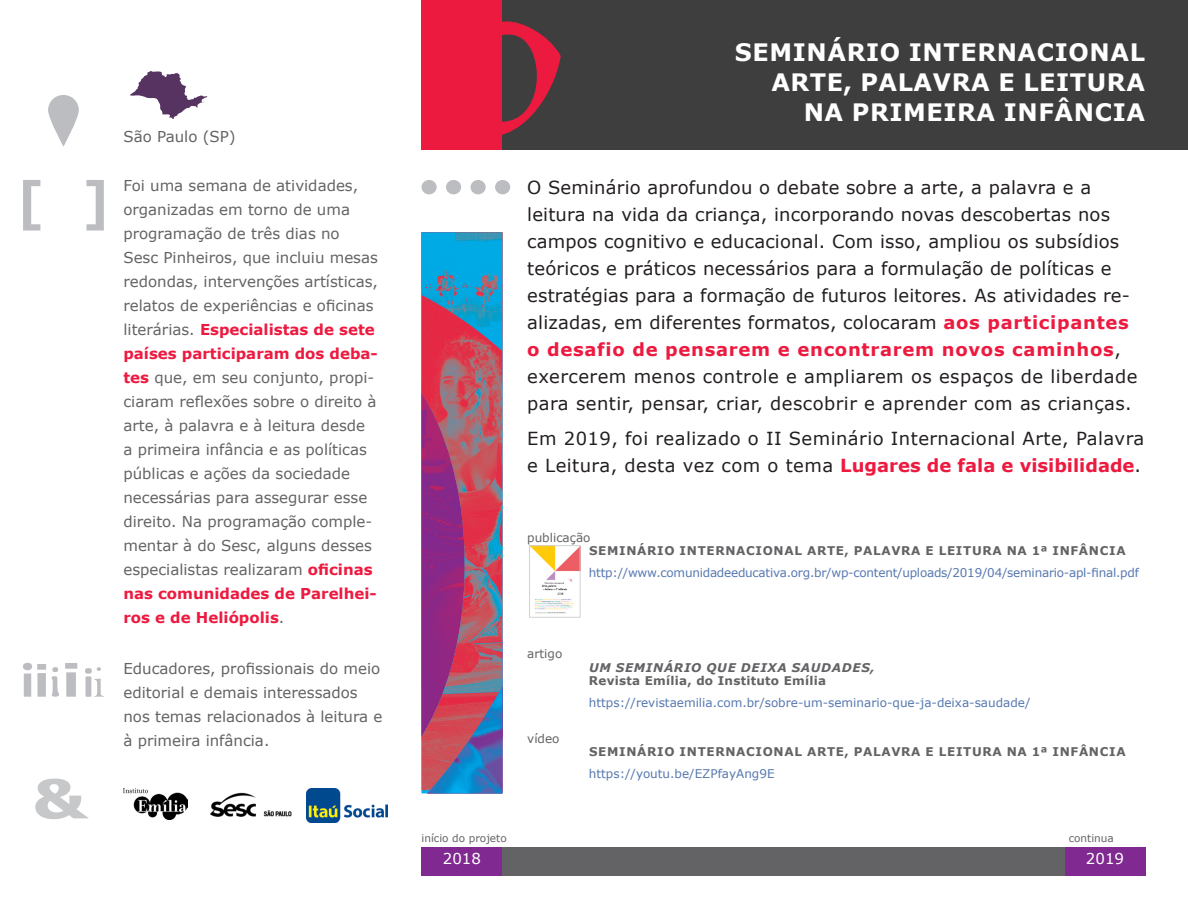
<style>
.page{position:relative;width:1188px;height:918px;background:#fff}
.page>*{position:absolute;margin:0;border:0;box-sizing:border-box;transform-origin:0 0}
.projetos_titulo_fina{font:700 24px/30px "Verdana";letter-spacing:.025em;color:#fff;text-align:right}
.texto_principal{font:18px/27px "Verdana";letter-spacing:.01em;color:#231f20}
.texto_medio{font:15px/24px "Verdana";color:#636366}
.t1{font:15px "Verdana";color:#fff}
.pub_título{font:700 12px "Verdana";letter-spacing:.055em;color:#636366}
.pub_link{font:12px "Verdana";color:#5678b0}
.pub_link-2{font:12px "Verdana";letter-spacing:-.02em;color:#5678b0}
.pub_título-2{font:700 12px/13.5px "Verdana";letter-spacing:.02em;color:#636366}
.pub_autor_ano_parc{font:12px "Verdana";color:#636366}
.t2{font:10.5px "Verdana";color:#636366}
.s1{font-weight:700;color:#ed1a40}
.s2{font-style:italic}
</style>
<div class="page">
<div style="left:460px;top:847px;width:645px;height:28px;background:#636366"></div>
<div style="left:422px;top:0;width:766px;height:149px;background:#3e3e3f"></div>
<div style="left:422px;top:0;width:80px;height:149px;background:#ed1a40"></div>
<svg style="left:48px;top:95px;width:31px;height:52px"></svg>
<svg style="left:23px;top:180px;width:81px;height:51px"></svg>
<svg style="left:23px;top:663px;width:81px;height:34px"></svg>
<div style="left:446px;top:180px;width:15px;height:14px;background:#bcbdc0;border-radius:50%"></div>
<div style="left:471px;top:180px;width:15px;height:14px;background:#bcbdc0;border-radius:50%"></div>
<div style="left:495px;top:180px;width:15px;height:14px;background:#bcbdc0;border-radius:50%"></div>
<div style="left:422px;top:180px;width:15px;height:14px;background:#bcbdc0;border-radius:50%"></div>
<svg style="left:422px;top:232px;width:80px;height:561px;background:#8b5883"></svg>
<div style="left:422px;top:847px;width:80px;height:28px;background:#802990"></div>
<div style="left:1065px;top:847px;width:80px;height:28px;background:#802990"></div>
<img style="left:307px;top:788px;width:80px;height:34px">
<img style="left:123px;top:788px;width:65px;height:31px">
<img style="left:210px;top:792px;width:82px;height:25px">
<svg style="left:35px;top:779px;width:53px;height:40px"></svg>
<svg style="left:130px;top:71px;width:77px;height:48px"></svg>
<img style="left:531px;top:547px;width:47px;height:67px">
<div style="left:529px;top:545px;width:51px;height:73px;border:1px solid #d1d2d4"></div>
<svg style="left:502px;top:21px;width:59px;height:114px"></svg>
<p class="texto_medio" style="left:123px;top:125px;width:114px">São Paulo (SP)</p>
<p class="texto_medio" style="left:123px;top:174px;width:256px">Foi uma semana de atividades, organizadas em torno de uma programação de três dias no<br>Sesc Pinheiros, que incluiu mesas redondas, intervenções artísticas, relatos de experiências e oficinas literárias. <span class="s1">Especialistas de sete países participaram dos deba&shy;tes</span> que, em seu conjunto, propi&shy;ciaram reflexões sobre o direito à arte, à palavra e à leitura desde a primeira infância e as políticas públicas e ações da sociedade necessárias para assegurar esse direito. Na programação comple&shy;mentar à do Sesc, alguns desses especialistas realizaram <span class="s1">oficinas nas comunidades de Parelhei&shy;ros e de Heliópolis</span>.</p>
<p class="texto_medio" style="left:123px;top:657px;width:260px">Educadores, profissionais do meio editorial e demais interessados nos temas relacionados à leitura e à primeira infância.</p>
<p class="projetos_titulo_fina" style="left:735px;top:37px;width:412px">SEMINÁRIO INTERNACIONAL<br>ARTE, PALAVRA E LEITURA<br>NA PRIMEIRA INFÂNCIA</p>
<p class="texto_principal" style="left:527px;top:173px;width:612px">O Seminário aprofundou o debate sobre a arte, a palavra e a leitura na vida da criança, incorporando novas descobertas nos campos cognitivo e educacional. Com isso, ampliou os subsídios teóricos e práticos necessários para a formulação de políticas e estratégias para a formação de futuros leitores. As atividades re&shy;alizadas, em diferentes formatos, colocaram <span class="s1">aos participantes o desafio de pensarem e encontrarem novos caminhos</span>, exercerem menos controle e ampliarem os espaços de liberdade para sentir, pensar, criar, descobrir e aprender com as crianças.</p>
<p class="texto_principal" style="left:527px;top:425px;width:619px">Em 2019, foi realizado o II Seminário Internacional Arte, Palavra e Leitura, desta vez com o tema <span class="s1">Lugares de fala e visibilidade</span>.</p>
<p class="pub_autor_ano_parc" style="left:527px;top:529px;width:65px">publicação</p>
<p class="pub_título" style="left:589px;top:543px;width:538px">SEMINÁRIO INTERNACIONAL ARTE, PALAVRA E LEITURA NA 1ª INFÂNCIA</p>
<p class="pub_link-2" style="left:589px;top:565px;width:552px">http://www.comunidadeeducativa.org.br/wp-content/uploads/2019/04/seminario-apl-final.pdf</p>
<p class="pub_autor_ano_parc" style="left:527px;top:646px;width:37px">artigo</p>
<p class="pub_autor_ano_parc" style="left:527px;top:730px;width:34px">vídeo</p>
<p class="pub_título-2" style="left:589px;top:660px;width:287px"><span class="s2">UM SEMINÁRIO QUE DEIXA SAUDADES,<br></span>Revista Emília, do Instituto Emília</p>
<p class="pub_link" style="left:589px;top:695px;width:443px">https://revistaemilia.com.br/sobre-um-seminario-que-ja-deixa-saudade/</p>
<p class="pub_título" style="left:589px;top:743px;width:538px">SEMINÁRIO INTERNACIONAL ARTE, PALAVRA E LEITURA NA 1ª INFÂNCIA</p>
<p class="pub_link" style="left:589px;top:766px;width:187px">https://youtu.be/EZPfayAng9E</p>
<p class="t2" style="left:422px;top:831px;width:87px">início do projeto</p>
<p class="t1" style="left:443px;top:849px;width:40px">2018</p>
<p class="t1" style="left:1086px;top:849px;width:40px">2019</p>
<p class="t2" style="left:1069px;top:831px;width:47px">continua</p>
</div>
